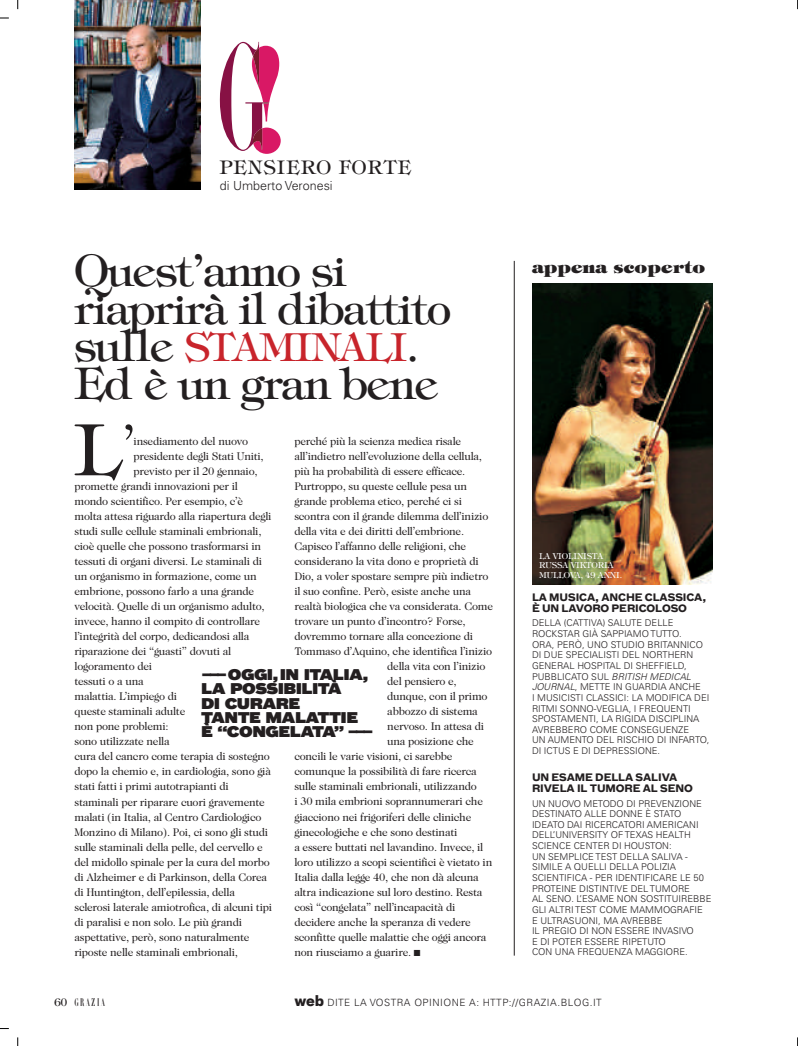
<style>
.page{position:relative;width:798px;height:1046px;background:#fff}
.page>*{position:absolute;margin:0;border:0;box-sizing:border-box;transform-origin:0 0}
.t1{font:71.12px "Tiffany";color:#231f20}
.t2{font:43.75px/37.5px "Tiffany";letter-spacing:-.03em;color:#231f20}
.t3{font:38.75px "Tiffany";letter-spacing:-.03em;color:#c8242b}
.t4{font:18.75px "Tiffany";letter-spacing:.06em;color:#231f20}
.t5{font:800 17.5px "Tiffany";letter-spacing:.015em;color:#231f20}
.t6{font:14.38px/14.4px "Bau Super";letter-spacing:-.04em;color:#231f20}
.t7{font:300 12.5px "Univers";color:#231f20}
.t8{font:11.25px "Caslon Two Twenty Four";letter-spacing:-.02em;color:#231f20}
.t9{font:11.12px "Bodoni Grazia";letter-spacing:.37em;color:#231f20;scale:.51 1}
.t10{font:700 10px/11.2px "Bau LF";letter-spacing:-.01em;color:#231f20}
.t11{font:300 10px "Univers";letter-spacing:.05em;color:#231f20}
.t12{font:300 9.38px/10.6px "Univers";color:#231f20}
.t13{font:8.12px/9.4px "Tiffany";color:#fff}
.s1{font-size:43.75px;color:#231f20}
.s2{font-family:"Bau";font-weight:700;font-size:17.5px}
.s3{font-style:italic}
.s4{font-family:"Tiffany";font-size:10.5px}
.s5{font-family:"Bau";font-weight:700;font-size:14.38px}
</style>
<div class="page">
<svg style="left:220px;top:42px;width:60px;height:112px"></svg>
<img style="left:74px;top:0;width:126px;height:190px">
<img style="left:532px;top:284px;width:180px;height:300px">
<hr style="left:514px;top:261px;width:1px;height:694px;background:#231f20">
<h3 class="t4" style="left:220px;top:160px;width:193px">PENSIERO FORTE</h3>
<p class="t7" style="left:220px;top:181px;width:114px">di Umberto Veronesi</p>
<h2 class="t2" style="left:74px;top:255px;width:378px">Quest’anno si riaprirà il dibattito</h2>
<h3 class="t3" style="left:74px;top:332px;width:346px"><span class="s1">sulle</span> STAMINALI<span class="s1">.</span></h3>
<h2 class="t2" style="left:74px;top:368px;width:365px">Ed è un gran bene</h2>
<h1 class="t1" style="left:74px;top:421px;width:63px">L<sup>’</sup></h1>
<p class="t8" style="left:294px;top:437px;width:168px">perché più la scienza medica risale</p>
<p class="t8" style="left:294px;top:452px;width:189px">all’indietro nell’evoluzione della cellula,</p>
<p class="t8" style="left:294px;top:467px;width:172px">più ha probabilità di essere efficace.</p>
<p class="t8" style="left:294px;top:482px;width:174px">Purtroppo, su queste cellule pesa un</p>
<p class="t8" style="left:294px;top:497px;width:169px">grande problema etico, perché ci si</p>
<p class="t8" style="left:294px;top:512px;width:195px">scontra con il grande dilemma dell’inizio</p>
<p class="t8" style="left:294px;top:527px;width:171px">della vita e dei diritti dell’embrione.</p>
<p class="t8" style="left:294px;top:542px;width:173px">Capisco l’affanno delle religioni, che</p>
<p class="t8" style="left:294px;top:557px;width:186px">considerano la vita dono e proprietà di</p>
<p class="t8" style="left:294px;top:572px;width:195px">Dio, a voler spostare sempre più indietro</p>
<p class="t8" style="left:294px;top:587px;width:178px">il suo confine. Però, esiste anche una</p>
<p class="t8" style="left:294px;top:602px;width:200px">realtà biologica che va considerata. Come</p>
<p class="t8" style="left:294px;top:617px;width:173px">trovare un punto d’incontro? Forse,</p>
<p class="t8" style="left:294px;top:632px;width:180px">dovremmo tornare alla concezione di</p>
<p class="t8" style="left:294px;top:647px;width:199px">Tommaso d’Aquino, che identifica l’inizio</p>
<p class="t8" style="left:387px;top:662px;width:100px">della vita con l’inizio</p>
<p class="t8" style="left:387px;top:677px;width:71px">del pensiero e,</p>
<p class="t8" style="left:387px;top:692px;width:102px">dunque, con il primo</p>
<p class="t8" style="left:387px;top:707px;width:92px">abbozzo di sistema</p>
<p class="t8" style="left:387px;top:722px;width:98px">nervoso. In attesa di</p>
<p class="t8" style="left:387px;top:737px;width:88px">una posizione che</p>
<p class="t8" style="left:294px;top:752px;width:160px">concili le varie visioni, ci sarebbe</p>
<p class="t8" style="left:294px;top:767px;width:184px">comunque la possibilità di fare ricerca</p>
<p class="t8" style="left:294px;top:782px;width:184px">sulle staminali embrionali, utilizzando</p>
<p class="t8" style="left:294px;top:797px;width:190px">i 30 mila embrioni soprannumerari che</p>
<p class="t8" style="left:294px;top:812px;width:178px">giacciono nei frigoriferi delle cliniche</p>
<p class="t8" style="left:294px;top:827px;width:164px">ginecologiche e che sono destinati</p>
<p class="t8" style="left:294px;top:842px;width:190px">a essere buttati nel lavandino. Invece, il</p>
<p class="t8" style="left:294px;top:857px;width:199px">loro utilizzo a scopi scientifici è vietato in</p>
<p class="t8" style="left:294px;top:872px;width:186px">Italia dalla legge 40, che non dà alcuna</p>
<p class="t8" style="left:294px;top:887px;width:189px">altra indicazione sul loro destino. Resta</p>
<p class="t8" style="left:294px;top:902px;width:162px">così “congelata” nell’incapacità di</p>
<p class="t8" style="left:294px;top:917px;width:178px">decidere anche la speranza di vedere</p>
<p class="t8" style="left:294px;top:932px;width:194px">sconfitte quelle malattie che oggi ancora</p>
<p class="t8" style="left:294px;top:947px;width:127px">non riusciamo a guarire. ■</p>
<p class="t8" style="left:133px;top:437px;width:116px">insediamento del nuovo</p>
<p class="t8" style="left:133px;top:452px;width:132px">presidente degli Stati Uniti,</p>
<p class="t8" style="left:133px;top:467px;width:125px">previsto per il 20 gennaio,</p>
<p class="t8" style="left:74px;top:482px;width:165px">promette grandi innovazioni per il</p>
<p class="t8" style="left:74px;top:497px;width:170px">mondo scientifico. Per esempio, c’è</p>
<p class="t8" style="left:74px;top:512px;width:198px">molta attesa riguardo alla riapertura degli</p>
<p class="t8" style="left:74px;top:527px;width:188px">studi sulle cellule staminali embrionali,</p>
<p class="t8" style="left:74px;top:542px;width:188px">cioè quelle che possono trasformarsi in</p>
<p class="t8" style="left:74px;top:557px;width:189px">tessuti di organi diversi. Le staminali di</p>
<p class="t8" style="left:74px;top:572px;width:184px">un organismo in formazione, come un</p>
<p class="t8" style="left:74px;top:587px;width:181px">embrione, possono farlo a una grande</p>
<p class="t8" style="left:74px;top:602px;width:191px">velocità. Quelle di un organismo adulto,</p>
<p class="t8" style="left:74px;top:617px;width:187px">invece, hanno il compito di controllare</p>
<p class="t8" style="left:74px;top:632px;width:176px">l’integrità del corpo, dedicandosi alla</p>
<p class="t8" style="left:74px;top:647px;width:158px">riparazione dei “guasti” dovuti al</p>
<p class="t8" style="left:74px;top:662px;width:79px">logoramento dei</p>
<p class="t8" style="left:74px;top:677px;width:71px">tessuti o a una</p>
<p class="t8" style="left:74px;top:692px;width:104px">malattia. L’impiego di</p>
<p class="t8" style="left:74px;top:707px;width:112px">queste staminali adulte</p>
<p class="t8" style="left:74px;top:722px;width:96px">non pone problemi:</p>
<p class="t8" style="left:74px;top:737px;width:97px">sono utilizzate nella</p>
<p class="t8" style="left:74px;top:752px;width:197px">cura del cancro come terapia di sostegno</p>
<p class="t8" style="left:74px;top:767px;width:198px">dopo la chemio e, in cardiologia, sono già</p>
<p class="t8" style="left:74px;top:782px;width:156px">stati fatti i primi autotrapianti di</p>
<p class="t8" style="left:74px;top:797px;width:192px">staminali per riparare cuori gravemente</p>
<p class="t8" style="left:74px;top:812px;width:188px">malati (in Italia, al Centro Cardiologico</p>
<p class="t8" style="left:74px;top:827px;width:195px">Monzino di Milano). Poi, ci sono gli studi</p>
<p class="t8" style="left:74px;top:842px;width:190px">sulle staminali della pelle, del cervello e</p>
<p class="t8" style="left:74px;top:857px;width:197px">del midollo spinale per la cura del morbo</p>
<p class="t8" style="left:74px;top:872px;width:194px">di Alzheimer e di Parkinson, della Corea</p>
<p class="t8" style="left:74px;top:887px;width:162px">di Huntington, dell’epilessia, della</p>
<p class="t8" style="left:74px;top:902px;width:199px">sclerosi laterale amiotrofica, di alcuni tipi</p>
<p class="t8" style="left:74px;top:917px;width:169px">di paralisi e non solo. Le più grandi</p>
<p class="t8" style="left:74px;top:932px;width:176px">aspettative, però, sono naturalmente</p>
<p class="t8" style="left:74px;top:947px;width:165px">riposte nelle staminali embrionali,</p>
<p class="t6" style="left:201px;top:668px;width:174px"><span class="s2">–––</span> OGGI, IN ITALIA,<br>LA POSSIBILITÀ<br>DI CURARE<br>TANTE MALATTIE<br>È “CONGELATA” <span class="s2">–––</span></p>
<h3 class="t5" style="left:531px;top:260px;width:175px">appena scoperto</h3>
<p class="t13" style="left:539px;top:552px;width:85px">LA VIOLINISTA<br>RUSSA VIKTORIA<br>MULLOVA, 49 ANNI.</p>
<p class="t10" style="left:531px;top:592px;width:176px">LA MUSICA, ANCHE CLASSICA,<br>È UN LAVORO PERICOLOSO</p>
<p class="t12" style="left:531px;top:618px;width:179px">DELLA (CATTIVA) SALUTE DELLE<br>ROCKSTAR GIÀ SAPPIAMO TUTTO.<br>ORA, PERÒ, UNO STUDIO BRITANNICO<br>DI DUE SPECIALISTI DEL NORTHERN<br>GENERAL HOSPITAL DI SHEFFIELD,<br>PUBBLICATO SUL <span class="s3">BRITISH MEDICAL<br>JOURNAL</span>, METTE IN GUARDIA ANCHE<br>I MUSICISTI CLASSICI: LA MODIFICA DEI<br>RITMI SONNO-VEGLIA, I FREQUENTI<br>SPOSTAMENTI, LA RIGIDA DISCIPLINA<br>AVREBBERO COME CONSEGUENZE<br>UN AUMENTO DEL RISCHIO DI INFARTO,<br>DI ICTUS E DI DEPRESSIONE.</p>
<p class="t10" style="left:531px;top:772px;width:162px">UN ESAME DELLA SALIVA<br>RIVELA IL TUMORE AL SENO</p>
<p class="t12" style="left:531px;top:798px;width:181px">UN NUOVO METODO DI PREVENZIONE<br>DESTINATO ALLE DONNE È STATO<br>IDEATO DAI RICERCATORI AMERICANI<br>DELL’UNIVERSITY OF TEXAS HEALTH<br>SCIENCE CENTER DI HOUSTON:<br>UN SEMPLICE TEST DELLA SALIVA -<br>SIMILE A QUELLI DELLA POLIZIA<br>SCIENTIFICA - PER IDENTIFICARE LE 50<br>PROTEINE DISTINTIVE DEL TUMORE<br>AL SENO. L’ESAME NON SOSTITUIREBBE<br>GLI ALTRI TEST COME MAMMOGRAFIE<br>E ULTRASUONI, MA AVREBBE<br>IL PREGIO DI NON ESSERE INVASIVO<br>E DI POTER ESSERE RIPETUTO<br>CON UNA FREQUENZA MAGGIORE.</p>
<p class="t9" style="left:55px;top:998px;width:99px"><span class="s4">60</span> GRAZIA</p>
<p class="t11" style="left:294px;top:998px;width:309px"><span class="s5">web</span> DITE LA VOSTRA OPINIONE A: HTTP://GRAZIA.BLOG.IT</p>
</div>
